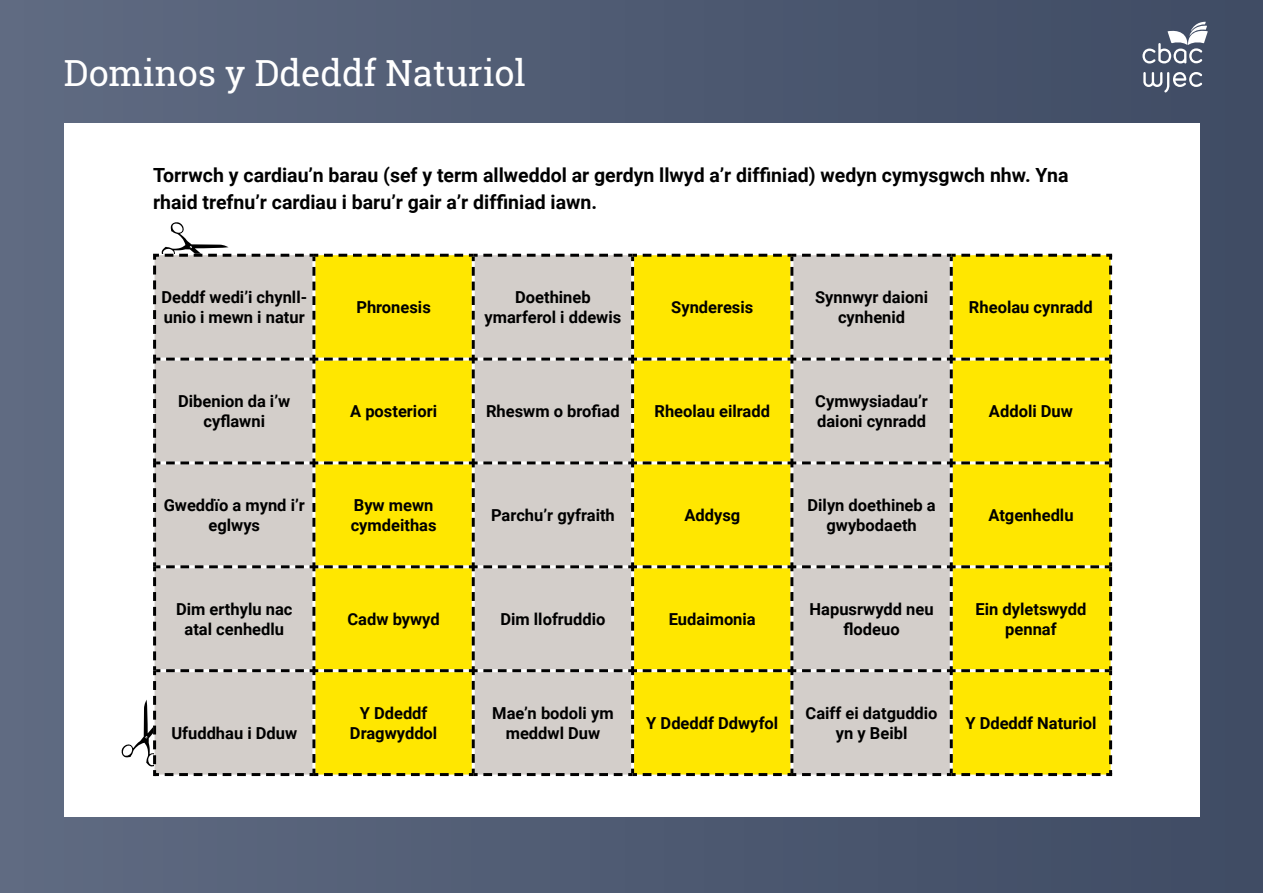
<style>
.page{position:relative;width:1263px;height:893px;background:#fff}
.page>*{position:absolute;margin:0;border:0;box-sizing:border-box;transform-origin:0 0}
.t1{font:36px "Roboto Slab";color:#fff}
.t2{font:700 19.5px/27px "Roboto";color:#000}
.t3{font:700 16.5px/19.8px "Roboto";color:#000;text-align:center}
</style>
<div class="page">
<div style="left:0;top:1px;width:1263px;height:892px;background:linear-gradient(to right,#5f6a82,#3f4b64)"></div>
<div style="left:64px;top:123px;width:1135px;height:693px;background:#fff"></div>
<svg style="left:1143px;top:72px;width:59px;height:20px"></svg>
<svg style="left:1142px;top:22px;width:66px;height:41px"></svg>
<svg style="left:315px;top:255px;width:795px;height:519px;background:#efde46"></svg>
<hr style="left:472px;top:257px;width:3px;height:102px;background:#fff">
<hr style="left:631px;top:257px;width:3px;height:102px;background:#fff">
<hr style="left:790px;top:257px;width:3px;height:102px;background:#fff">
<hr style="left:950px;top:257px;width:3px;height:102px;background:#fff">
<hr style="left:314px;top:358px;width:159px;height:3px;background:#fff">
<hr style="left:633px;top:358px;width:159px;height:3px;background:#fff">
<hr style="left:792px;top:358px;width:159px;height:3px;background:#fff">
<hr style="left:951px;top:358px;width:158px;height:3px;background:#fff">
<hr style="left:314px;top:461px;width:159px;height:3px;background:#fff">
<hr style="left:472px;top:463px;width:3px;height:104px;background:#fff">
<hr style="left:633px;top:461px;width:159px;height:3px;background:#fff">
<hr style="left:631px;top:463px;width:3px;height:104px;background:#fff">
<hr style="left:792px;top:461px;width:159px;height:3px;background:#fff">
<hr style="left:790px;top:463px;width:3px;height:104px;background:#fff">
<hr style="left:951px;top:461px;width:158px;height:3px;background:#fff">
<hr style="left:950px;top:463px;width:3px;height:104px;background:#fff">
<hr style="left:314px;top:565px;width:159px;height:3px;background:#fff">
<hr style="left:472px;top:567px;width:3px;height:104px;background:#fff">
<hr style="left:633px;top:565px;width:159px;height:3px;background:#fff">
<hr style="left:631px;top:567px;width:3px;height:104px;background:#fff">
<hr style="left:792px;top:565px;width:159px;height:3px;background:#fff">
<hr style="left:790px;top:567px;width:3px;height:104px;background:#fff">
<hr style="left:951px;top:565px;width:158px;height:3px;background:#fff">
<hr style="left:950px;top:567px;width:3px;height:104px;background:#fff">
<hr style="left:314px;top:669px;width:159px;height:3px;background:#fff">
<hr style="left:472px;top:671px;width:3px;height:102px;background:#fff">
<hr style="left:633px;top:669px;width:159px;height:3px;background:#fff">
<hr style="left:631px;top:671px;width:3px;height:102px;background:#fff">
<hr style="left:792px;top:669px;width:159px;height:3px;background:#fff">
<hr style="left:790px;top:671px;width:3px;height:102px;background:#fff">
<svg style="left:324px;top:254px;width:313px;height:95px;background:#e2d466"></svg>
<div style="left:643px;top:254px;width:153px;height:95px;background:#ffe700"></div>
<svg style="left:802px;top:253px;width:311px;height:96px;background:#e3d562"></svg>
<svg style="left:324px;top:355px;width:313px;height:201px;background:#e3d568"></svg>
<svg style="left:643px;top:355px;width:153px;height:201px;background:#f6df08"></svg>
<div style="left:961px;top:355px;width:151px;height:201px;background:#ffe700"></div>
<svg style="left:802px;top:355px;width:153px;height:201px;background:#cdc8c2"></svg>
<svg style="left:153px;top:562px;width:7px;height:98px"></svg>
<svg style="left:166px;top:562px;width:152px;height:98px;background:#cec9c1"></svg>
<svg style="left:324px;top:562px;width:313px;height:98px;background:#e2d467"></svg>
<svg style="left:643px;top:562px;width:153px;height:98px;background:#f6e008"></svg>
<div style="left:961px;top:562px;width:151px;height:98px;background:#ffe700"></div>
<svg style="left:802px;top:562px;width:153px;height:98px;background:#cdc8c4"></svg>
<svg style="left:324px;top:769px;width:313px;height:7px;background:#aba257"></svg>
<svg style="left:324px;top:666px;width:313px;height:97px;background:#e1d466"></svg>
<svg style="left:643px;top:769px;width:153px;height:7px"></svg>
<svg style="left:643px;top:666px;width:153px;height:97px;background:#f6e008"></svg>
<svg style="left:802px;top:666px;width:311px;height:111px;background:#e0d263"></svg>
<svg style="left:153px;top:222px;width:165px;height:334px;background:#cfcbc4"></svg>
<svg style="left:122px;top:666px;width:196px;height:111px"></svg>
<h1 class="t1" style="left:64px;top:48px;width:463px">Dominos y Ddeddf Naturiol</h1>
<p class="t2" style="left:153px;top:160px;width:917px">Torrwch y cardiau’n barau (sef y term allweddol ar gerdyn llwyd a’r diffiniad) wedyn cymysgwch nhw. Yna rhaid trefnu’r cardiau i baru’r gair a’r diffiniad iawn.</p>
<p class="t3" style="left:161px;top:287px;width:147px;text-align:left">Deddf wedi’i chynll&shy;unio i mewn i natur</p>
<p class="t3" style="left:356px;top:297px;width:76px">Phronesis</p>
<p class="t3" style="left:484px;top:287px;width:138px">Doethineb ymarferol i ddewis</p>
<p class="t3" style="left:671px;top:297px;width:84px">Synderesis</p>
<p class="t3" style="left:815px;top:287px;width:114px">Synnwyr daioni cynhenid</p>
<p class="t3" style="left:969px;top:297px;width:125px">Rheolau cynradd</p>
<p class="t3" style="left:178px;top:391px;width:114px">Dibenion da i’w cyflawni</p>
<p class="t3" style="left:350px;top:401px;width:88px">A posteriori</p>
<p class="t3" style="left:486px;top:401px;width:135px">Rheswm o brofiad</p>
<p class="t3" style="left:654px;top:401px;width:117px">Rheolau eilradd</p>
<p class="t3" style="left:815px;top:391px;width:114px;text-align:left">Cymwysiadau’r daioni cynradd</p>
<p class="t3" style="left:989px;top:401px;width:85px">Addoli Duw</p>
<p class="t3" style="left:164px;top:495px;width:143px">Gweddïo a mynd i’r eglwys</p>
<p class="t3" style="left:351px;top:495px;width:87px;text-align:left">Byw mewn cymdeithas</p>
<p class="t3" style="left:491px;top:505px;width:125px">Parchu’r gyfraith</p>
<p class="t3" style="left:684px;top:505px;width:57px">Addysg</p>
<p class="t3" style="left:807px;top:495px;width:130px">Dilyn doethineb a gwybodaeth</p>
<p class="t3" style="left:988px;top:505px;width:87px">Atgenhedlu</p>
<p class="t3" style="left:176px;top:599px;width:118px">Dim erthylu nac atal cenhedlu</p>
<p class="t3" style="left:347px;top:608px;width:94px">Cadw bywyd</p>
<p class="t3" style="left:500px;top:608px;width:107px">Dim llofruddio</p>
<p class="t3" style="left:669px;top:608px;width:88px">Eudaimonia</p>
<p class="t3" style="left:810px;top:599px;width:126px">Hapusrwydd neu flodeuo</p>
<p class="t3" style="left:975px;top:599px;width:112px">Ein dyletswydd pennaf</p>
<p class="t3" style="left:171px;top:722px;width:127px">Ufuddhau i Dduw</p>
<p class="t3" style="left:350px;top:702px;width:89px">Y Ddeddf<br>Dragwyddol</p>
<p class="t3" style="left:492px;top:702px;width:123px">Mae’n bodoli ym meddwl Duw</p>
<p class="t3" style="left:646px;top:712px;width:133px">Y Ddeddf Ddwyfol</p>
<p class="t3" style="left:806px;top:702px;width:133px">Caiff ei datguddio yn y Beibl</p>
<p class="t3" style="left:965px;top:712px;width:133px">Y Ddeddf Naturiol</p>
</div>
